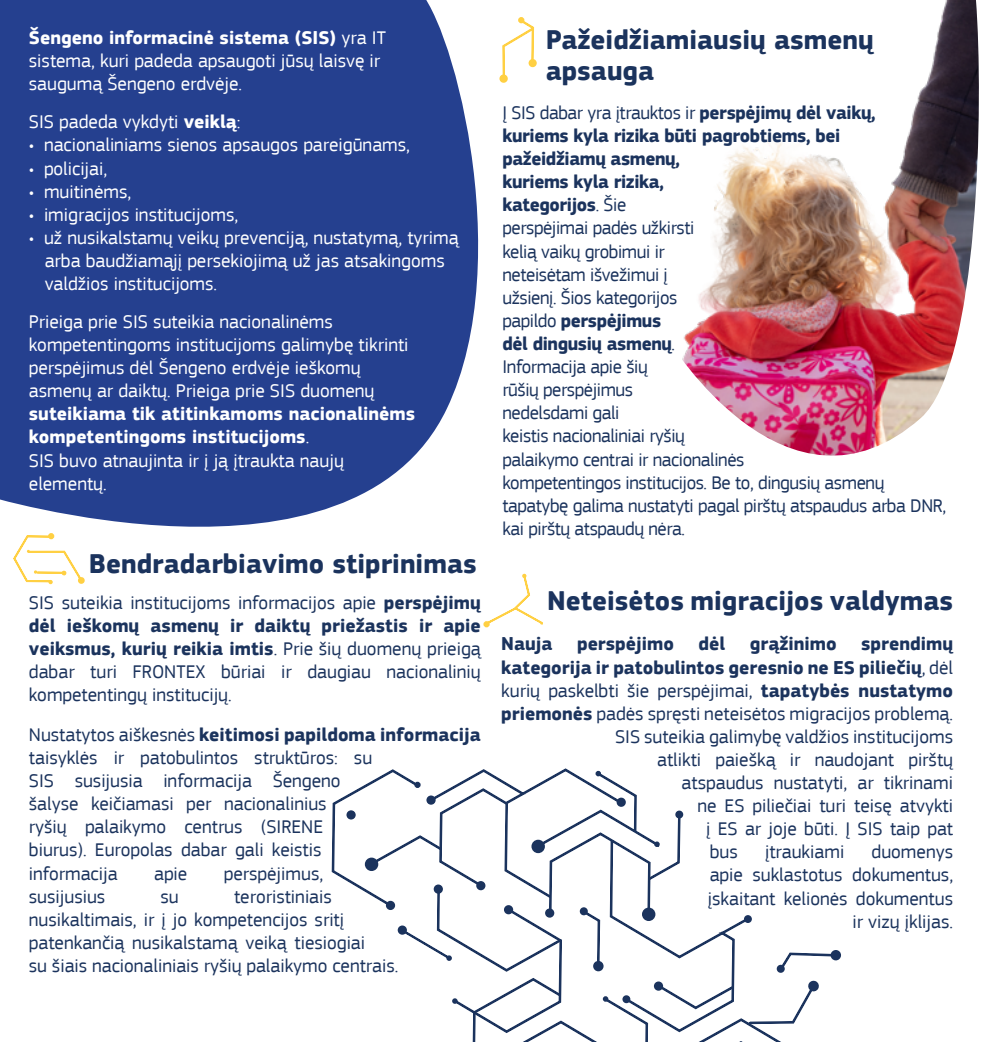
<style>
.page{position:relative;width:983px;height:1042px;background:#fff}
.page>*{position:absolute;margin:0;border:0;box-sizing:border-box;transform-origin:0 0}
.t1{font:700 28px/31.5px "EC Square Sans Pro";color:#1b335d}
.t2{font:19.25px/23.1px "EC Square Sans Pro";color:#1b335d}
.t3{font:19.25px/23.1px "EC Square Sans Pro";letter-spacing:-.02em;color:#1b335d}
.t4{font:19.25px/23.1px "EC Square Sans Pro";color:#fff}
.t5{font:700 19.25px/23.1px "EC Square Sans Pro";color:#fff}
.t6{font:700 19.25px "EC Square Sans Pro";color:#1b335d}
.s1{font-weight:700}
.s2{font-weight:400}
</style>
<div class="page">
<svg style="left:0;top:0;width:508px;height:585px;fill:#25408f"></svg>
<img style="left:682px;top:0;width:297px;height:456px">
<div style="left:499px;top:74px;width:8px;height:9px;border:2px solid #ffd043;border-radius:50%"></div>
<div style="left:528px;top:59px;width:8px;height:8px;border:2px solid #ffd043;border-radius:50%"></div>
<svg style="left:501px;top:17px;width:34px;height:63px"></svg>
<svg style="left:12px;top:533px;width:74px;height:51px"></svg>
<svg style="left:483px;top:573px;width:60px;height:54px"></svg>
<svg style="left:331px;top:768px;width:506px;height:274px"></svg>
<div style="left:831px;top:951px;width:9px;height:8px;background:#1b335d;border-radius:50%"></div>
<div style="left:830px;top:950px;width:10px;height:10px;border:2px solid #1b335d;border-radius:50%"></div>
<div style="left:777px;top:965px;width:6px;height:7px;background:#1b335d;border-radius:50%"></div>
<div style="left:776px;top:964px;width:8px;height:9px;border:2px solid #1b335d;border-radius:50%"></div>
<p class="t4" style="left:29px;top:26px;width:358px"><span class="s1">Šengeno informacinė sistema (SIS)</span> yra IT sistema, kuri padeda apsaugoti jūsų laisvę ir saugumą Šengeno erdvėje.</p>
<p class="t4" style="left:29px;top:111px;width:213px">SIS padeda vykdyti <span class="s1">veiklą</span>:</p>
<p class="t4" style="left:29px;top:134px;width:382px">• nacionaliniams sienos apsaugos pareigūnams,</p>
<p class="t4" style="left:29px;top:157px;width:80px">• policijai,</p>
<p class="t4" style="left:29px;top:180px;width:104px">• muitinėms,</p>
<p class="t4" style="left:29px;top:203px;width:211px">• imigracijos institucijoms,</p>
<p class="t4" style="left:45px;top:226px;width:415px;text-indent:-16px">• už nusikalstamų veikų prevenciją, nustatymą, tyrimą arba baudžiamąjį persekiojimą už jas atsakingoms valdžios institucijoms.</p>
<p class="t4" style="left:29px;top:310px;width:381px">Prieiga prie SIS suteikia nacionalinėms kompetentingoms institucijoms galimybę tikrinti perspėjimus dėl Šengeno erdvėje ieškomų asmenų ar daiktų. Prieiga prie SIS duomenų</p>
<p class="t5" style="left:29px;top:403px;width:387px">suteikiama tik atitinkamoms nacionalinėms kompetentingoms institucijoms<span class="s2">.<br>SIS buvo atnaujinta ir į ją įtraukta naujų elementų.</span></p>
<h1 class="t1" style="left:89px;top:549px;width:389px">Bendradarbiavimo stiprinimas</h1>
<p class="t2" style="left:29px;top:591px;width:453px;text-align:justify">SIS suteikia institucijoms informacijos apie <span class="s1">perspėjimų dėl ieškomų asmenų ir daiktų priežastis ir apie veiksmus, kurių reikia imtis</span>. Prie šių duomenų prieigą dabar turi FRONTEX būriai ir daugiau nacionalinių kompetentingų institucijų.</p>
<p class="t2" style="left:29px;top:723px;width:453px">Nustatytos aiškesnės <span class="s1">keitimosi papildoma informacija </span>taisyklės ir patobulintos struktūros: su<br>SIS susijusia informacija Šengeno<br>šalyse keičiamasi per nacionalinius<br>ryšių palaikymo centrus (SIRENE<br>biurus). Europolas dabar gali keistis<br>informacija</p>
<p class="t2" style="left:154px;top:862px;width:35px">apie</p>
<p class="t2" style="left:224px;top:862px;width:101px">perspėjimus,</p>
<p class="t2" style="left:29px;top:885px;width:78px">susijusius</p>
<p class="t2" style="left:160px;top:885px;width:20px">su</p>
<p class="t2" style="left:29px;top:885px;width:371px;text-indent:205px">teroristiniais nusikaltimais, ir į jo kompetencijos sritį patenkančią nusikalstamą veiką tiesiogiai<br>su šiais nacionaliniais ryšių palaikymo centrais.</p>
<h1 class="t1" style="left:545px;top:25px;width:329px">Pažeidžiamiausių asmenų apsauga</h1>
<p class="t3" style="left:502px;top:101px;width:445px">Į SIS dabar yra įtrauktos ir <span class="s1">perspėjimų dėl vaikų, kuriems kyla rizika būti pagrobtiems, bei pažeidžiamų asmenų,<br>kuriems kyla rizika,<br>kategorijos</span>. Šie<br>perspėjimai padės užkirsti<br>kelią vaikų grobimui ir<br>neteisėtam išvežimui į<br>užsienį. Šios kategorijos<br>papildo <span class="s1">perspėjimus<br>dėl dingusių asmenų</span>.<br>Informacija apie šių<br>rūšių perspėjimus<br>nedelsdami gali<br>keistis nacionaliniai ryšių<br>palaikymo centrai ir nacionalinės<br>kompetentingos institucijos. Be to, dingusių asmenų tapatybę galima nustatyti pagal pirštų atspaudus arba DNR, kai pirštų atspaudų nėra.</p>
<h1 class="t1" style="left:547px;top:586px;width:407px">Neteisėtos migracijos valdymas</h1>
<p class="t6" style="left:501px;top:632px;width:53px">Nauja</p>
<p class="t6" style="left:577px;top:632px;width:98px">perspėjimo</p>
<p class="t6" style="left:698px;top:632px;width:28px">dėl</p>
<p class="t6" style="left:749px;top:632px;width:88px">grąžinimo</p>
<p class="t6" style="left:861px;top:632px;width:93px">sprendimų</p>
<p class="t6" style="left:501px;top:655px;width:453px">kategorija ir patobulintos geresnio ne ES piliečių<span class="s2">, dėl</span></p>
<p class="t2" style="left:501px;top:679px;width:453px">kurių paskelbti šie perspėjimai, <span class="s1">tapatybės nustatymo</span></p>
<p class="t2" style="left:501px;top:702px;width:453px"><span class="s1">priemonės</span> padės spręsti neteisėtos migracijos problemą.</p>
<p class="t2" style="left:615px;top:725px;width:339px">SIS suteikia galimybę valdžios institucijoms</p>
<p class="t2" style="left:657px;top:748px;width:297px">atlikti paiešką ir naudojant pirštų</p>
<p class="t2" style="left:681px;top:771px;width:273px">atspaudus nustatyti, ar tikrinami</p>
<p class="t2" style="left:697px;top:794px;width:257px">ne ES piliečiai turi teisę atvykti</p>
<p class="t2" style="left:706px;top:817px;width:248px">į ES ar joje būti. Į SIS taip pat</p>
<p class="t2" style="left:709px;top:840px;width:30px">bus</p>
<p class="t2" style="left:764px;top:840px;width:81px">įtraukiami</p>
<p class="t2" style="left:707px;top:840px;width:247px;text-align:right">duomenys<br>apie suklastotus dokumentus, įskaitant kelionės dokumentus ir vizų įklijas.</p>
</div>
